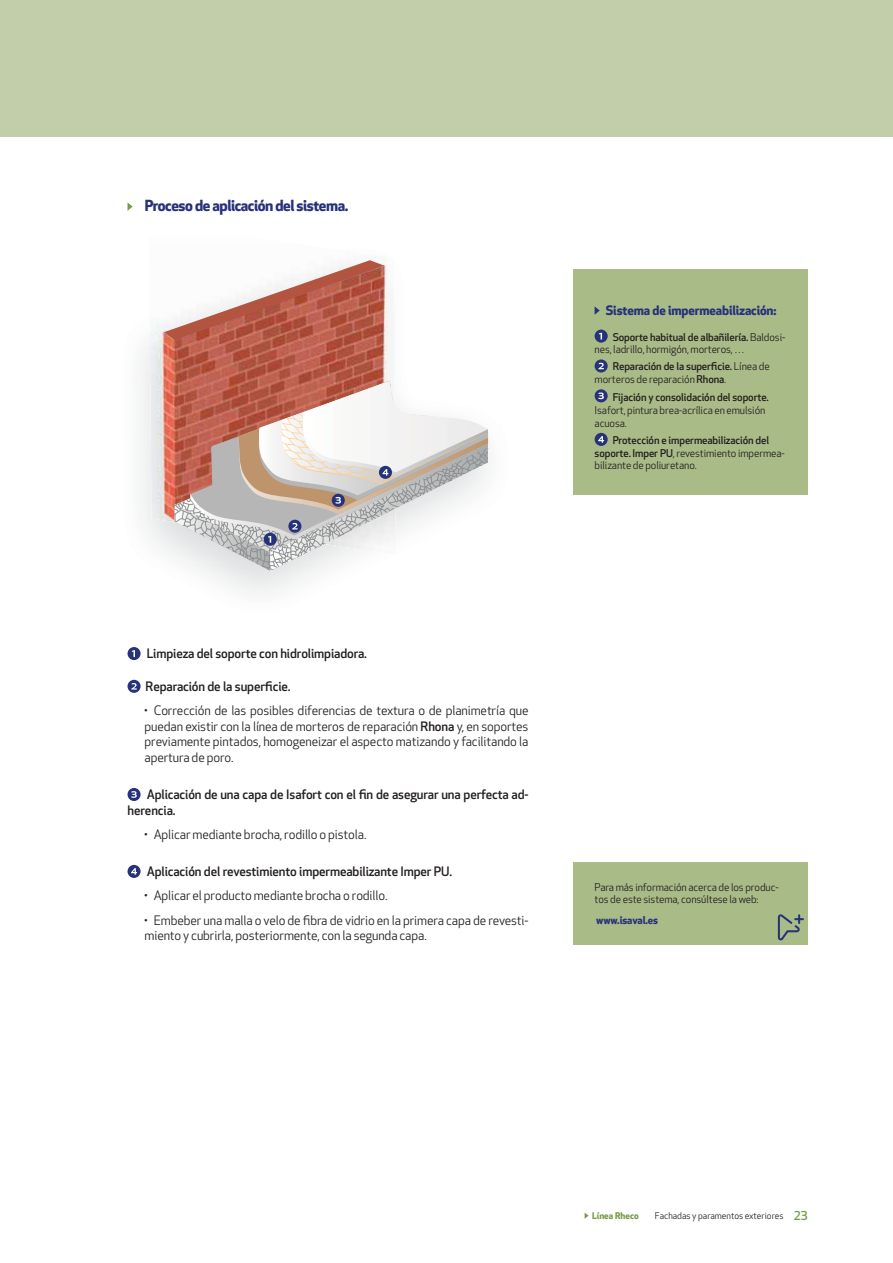
<style>
.page{position:relative;width:893px;height:1263px;background:#fff}
.page>*{position:absolute;margin:0;border:0;box-sizing:border-box;transform-origin:0 0}
.t1{font:700 15px "Apex New";letter-spacing:-.03em;color:#26327a}
.t2{font:12.75px/24.3px "Apex New";letter-spacing:-.01em;color:#231f20}
.t3{font:500 12.75px/15.8px "Apex New";letter-spacing:-.01em;color:#231f20}
.t4{font:700 12.75px "Apex New";letter-spacing:-.01em;color:#26327a}
.t5{font:500 12px "Apex New";color:#799b49}
.t6{font:500 10.5px/12.6px "Apex New";letter-spacing:-.01em;color:#231f20}
.t7{font:10.5px/12.6px "Apex New";letter-spacing:-.01em;color:#231f20}
.t8{font:700 10.5px "Apex New";letter-spacing:-.01em;color:#26327a}
.t9{font:9px "Apex New";color:#231f20}
.t10{font:700 9px "Apex New";color:#799b49}
.s1{font-weight:500}
.s2{font-weight:400}
.s3{font-weight:700}
</style>
<div class="page">
<div style="left:0;top:0;width:893px;height:136px;background:#c2cdaa"></div>
<svg style="left:128px;top:203px;width:5px;height:8px"></svg>
<img style="left:149px;top:251px;width:247px;height:304px">
<svg style="left:164px;top:260px;width:220px;height:80px"></svg>
<svg style="left:174px;top:381px;width:315px;height:191px"></svg>
<div style="left:128px;top:647px;width:13px;height:13px;background:#26327a;border-radius:50%"></div>
<svg style="left:132px;top:650px;width:3px;height:7px"></svg>
<div style="left:128px;top:680px;width:13px;height:13px;background:#26327a;border-radius:50%"></div>
<svg style="left:131px;top:683px;width:6px;height:7px"></svg>
<div style="left:128px;top:788px;width:13px;height:13px;background:#26327a;border-radius:50%"></div>
<svg style="left:131px;top:791px;width:6px;height:7px"></svg>
<div style="left:128px;top:865px;width:13px;height:13px;background:#26327a;border-radius:50%"></div>
<svg style="left:131px;top:868px;width:6px;height:7px"></svg>
<div style="left:573px;top:269px;width:235px;height:225px;background:#a9bb87"></div>
<svg style="left:595px;top:307px;width:5px;height:8px"></svg>
<svg style="left:595px;top:330px;width:13px;height:13px"></svg>
<svg style="left:599px;top:333px;width:3px;height:7px"></svg>
<svg style="left:595px;top:359px;width:13px;height:14px"></svg>
<svg style="left:598px;top:363px;width:6px;height:6px"></svg>
<svg style="left:595px;top:389px;width:13px;height:13px"></svg>
<svg style="left:598px;top:393px;width:6px;height:6px"></svg>
<div style="left:595px;top:433px;width:13px;height:13px;background:#26327a;border-radius:50%"></div>
<svg style="left:598px;top:436px;width:6px;height:7px"></svg>
<div style="left:573px;top:863px;width:235px;height:82px;background:#a9bb87"></div>
<svg style="left:778px;top:914px;width:26px;height:26px"></svg>
<svg style="left:585px;top:1213px;width:4px;height:6px"></svg>
<p class="t1" style="left:145px;top:200px;width:205px">Proceso de aplicación del sistema.</p>
<p class="t4" style="left:606px;top:305px;width:172px">Sistema de impermeabilización:</p>
<p class="t7" style="left:595px;top:331px;width:192px;text-indent:18px"><span class="s1">Soporte habitual de albañilería.</span> Baldosi&shy;nes, ladrillo, hormigón, morteros, …</p>
<p class="t6" style="left:595px;top:361px;width:177px;text-indent:18px">Reparación de la superficie. <span class="s2">Línea de morteros de reparación</span> Rhona<span class="s2">.</span></p>
<p class="t6" style="left:613px;top:391px;width:158px">Fijación y consolidación del soporte.</p>
<p class="t7" style="left:595px;top:405px;width:172px">Isafort, pintura brea-acrílica en emulsión acuosa.</p>
<p class="t6" style="left:595px;top:435px;width:192px;text-indent:18px">Protección e impermeabilización del soporte. Imper PU<span class="s2">, revestimiento impermea&shy;bilizante de poliuretano.</span></p>
<p class="t3" style="left:147px;top:647px;width:222px">Limpieza del soporte con hidrolimpiadora.</p>
<p class="t2" style="left:145px;top:675px;width:385px"><span class="s1">Reparación de la superficie.<br></span><span class="s3">·</span> Corrección de las posibles diferencias de textura o de planimetría que</p>
<p class="t2" style="left:145px;top:719px;width:385px;line-height:15.8px;text-align:justify">puedan existir con la línea de morteros de reparación <span class="s1">Rhona</span> y, en soportes previamente pintados, homogeneizar el aspecto matizando y facilitando la apertura de poro.</p>
<p class="t3" style="left:127px;top:788px;width:402px;text-indent:19px">Aplicación de una capa de Isafort con el fin de asegurar una perfecta ad&shy;herencia.</p>
<p class="t2" style="left:145px;top:824px;width:223px"><span class="s3">·</span> Aplicar mediante brocha, rodillo o pistola.</p>
<p class="t2" style="left:145px;top:861px;width:385px"><span class="s1">Aplicación del revestimiento impermeabilizante Imper PU.<br></span><span class="s3">·</span> Aplicar el producto mediante brocha o rodillo.<br><span class="s3">·</span> Embeber una malla o velo de fibra de vidrio en la primera capa de revesti-</p>
<p class="t2" style="left:145px;top:925px;width:284px">miento y cubrirla, posteriormente, con la segunda capa.</p>
<p class="t7" style="left:595px;top:882px;width:186px">Para más información acerca de los produc&shy;tos de este sistema, consúltese la web:</p>
<p class="t8" style="left:596px;top:916px;width:63px">www.isaval.es</p>
<p class="t10" style="left:592px;top:1212px;width:48px">Línea Rheco</p>
<p class="t9" style="left:655px;top:1212px;width:130px">Fachadas y paramentos exteriores</p>
<p class="t5" style="left:794px;top:1211px;width:16px">23</p>
</div>
